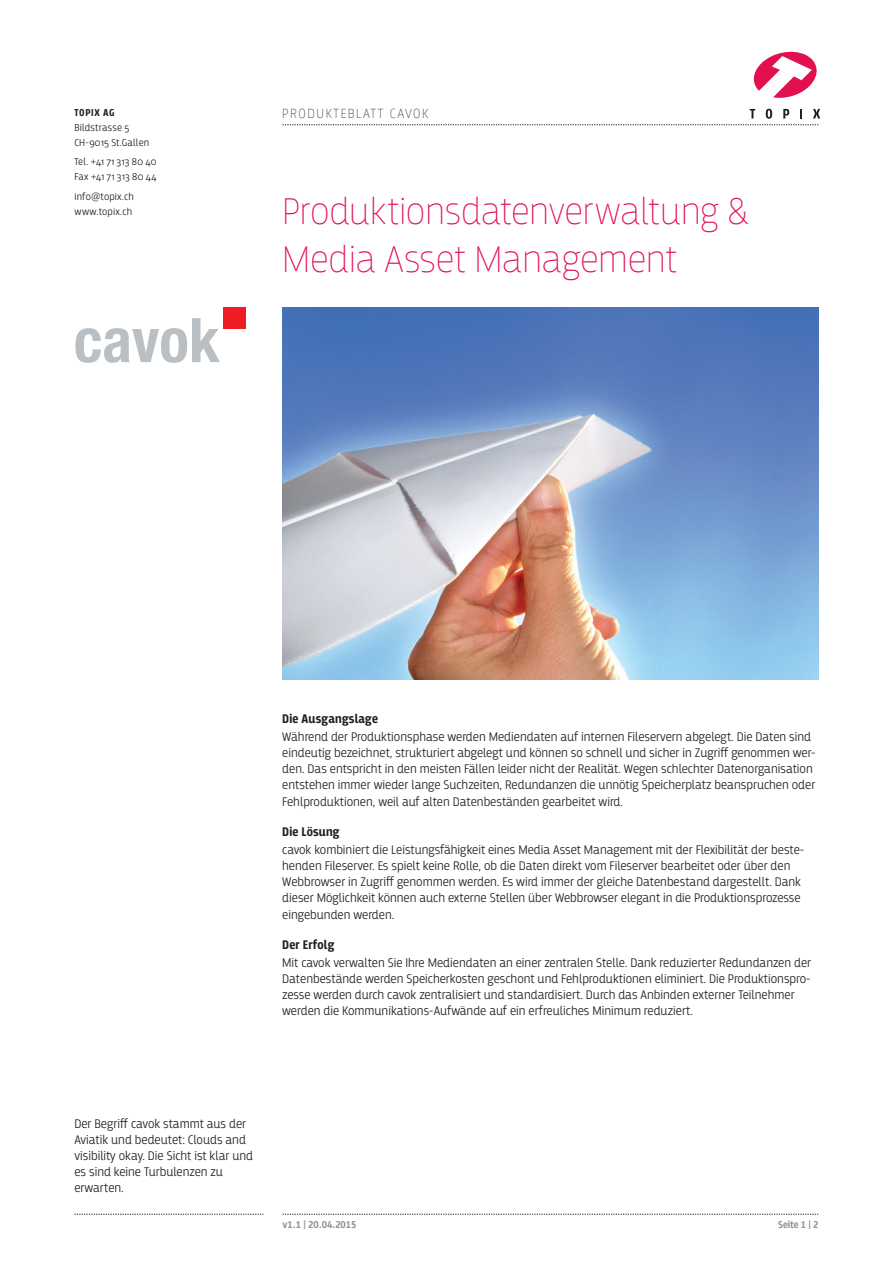
<style>
.page{position:relative;width:893px;height:1263px;background:#fff}
.page>*{position:absolute;margin:0;border:0;box-sizing:border-box;transform-origin:0 0}
._01_Titel__Ebene_1{font:100 39px/48px "Breakers";letter-spacing:-.01em;color:#e2104f}
.t1{font:100 13.8px "Breakers";letter-spacing:.12em;color:#231f20}
._05_Grundtext{font:300 13.2px/16.2px "Breakers";color:#231f20}
._09_Fussnote{font:300 13.2px/16.2px "Breakers";color:#231f20}
._03_Titel__Ebene_3{font:700 13.2px "Breakers";letter-spacing:.01em;color:#231f20}
.t2{font:300 10.5px/15px "Breakers";letter-spacing:.02em;color:#231f20}
.t3{font:700 10.5px "Breakers";color:#939598}
.t4{font:700 10.5px "Breakers";letter-spacing:.06em;color:#231f20}
</style>
<div class="page">
<svg style="left:283px;top:1214px;width:535px;height:1px"></svg>
<svg style="left:74px;top:1214px;width:189px;height:1px"></svg>
<svg style="left:283px;top:109px;width:537px;height:16px"></svg>
<svg style="left:753px;top:51px;width:64px;height:47px"></svg>
<img style="left:282px;top:307px;width:536px;height:373px">
<img style="left:75px;top:318px;width:145px;height:45px">
<div style="left:223px;top:307px;width:22px;height:22px;background:#ee1d23"></div>
<p class="t4" style="left:74px;top:107px;width:42px">TOPIX AG</p>
<p class="t1" style="left:282px;top:106px;width:148px">PRODUKTEBLATT CAVOK</p>
<p class="t2" style="left:74px;top:120px;width:76px">Bildstrasse 5<br>CH-9015 St.Gallen</p>
<p class="t2" style="left:74px;top:155px;width:84px">Tel. +41 71 313 80 40<br>Fax +41 71 313 80 44</p>
<p class="t2" style="left:74px;top:189px;width:61px">info@topix.ch www.topix.ch</p>
<p class="_01_Titel__Ebene_1" style="left:282px;top:186px;width:469px">Produktionsdatenverwaltung &amp;<br>Media Asset Management</p>
<p class="_03_Titel__Ebene_3" style="left:282px;top:711px;width:97px">Die Ausgangslage</p>
<p class="_05_Grundtext" style="left:282px;top:729px;width:535px">Während der Produktionsphase werden Mediendaten auf internen Fileservern abgelegt. Die Daten sind eindeutig bezeichnet, strukturiert abgelegt und können so schnell und sicher in Zugriff genommen wer&shy;den. Das entspricht in den meisten Fällen leider nicht der Realität. Wegen schlechter Datenorganisation entstehen immer wieder lange Suchzeiten, Redundanzen die unnötig Speicherplatz beanspruchen oder Fehlproduktionen, weil auf alten Datenbeständen gearbeitet wird.</p>
<p class="_03_Titel__Ebene_3" style="left:282px;top:824px;width:59px">Die Lösung</p>
<p class="_05_Grundtext" style="left:282px;top:842px;width:524px">cavok kombiniert die Leistungsfähigkeit eines Media Asset Management mit der Flexibilität der beste&shy;henden Fileserver. Es spielt keine Rolle, ob die Daten direkt vom Fileserver bearbeitet oder über den Webbrowser in Zugriff genommen werden. Es wird immer der gleiche Datenbestand dargestellt. Dank dieser Möglichkeit können auch externe Stellen über Webbrowser elegant in die Produktionsprozesse eingebunden werden.</p>
<p class="_03_Titel__Ebene_3" style="left:282px;top:937px;width:54px">Der Erfolg</p>
<p class="_05_Grundtext" style="left:282px;top:954px;width:530px">Mit cavok verwalten Sie Ihre Mediendaten an einer zentralen Stelle. Dank reduzierter Redundanzen der Datenbestände werden Speicherkosten geschont und Fehlproduktionen eliminiert. Die Produktionspro&shy;zesse werden durch cavok zentralisiert und standardisiert. Durch das Anbinden externer Teilnehmer werden die Kommunikations-Aufwände auf ein erfreuliches Minimum reduziert.</p>
<p class="_09_Fussnote" style="left:74px;top:1115px;width:180px">Der Begriff cavok stammt aus der<br>Aviatik und bedeutet: Clouds and visibility okay. Die Sicht ist klar und es sind keine Turbulenzen zu erwarten.</p>
<p class="t3" style="left:283px;top:1218px;width:75px">v1.1 | 20.04.2015</p>
<p class="t3" style="left:778px;top:1218px;width:42px">Seite 1 | 2</p>
</div>
